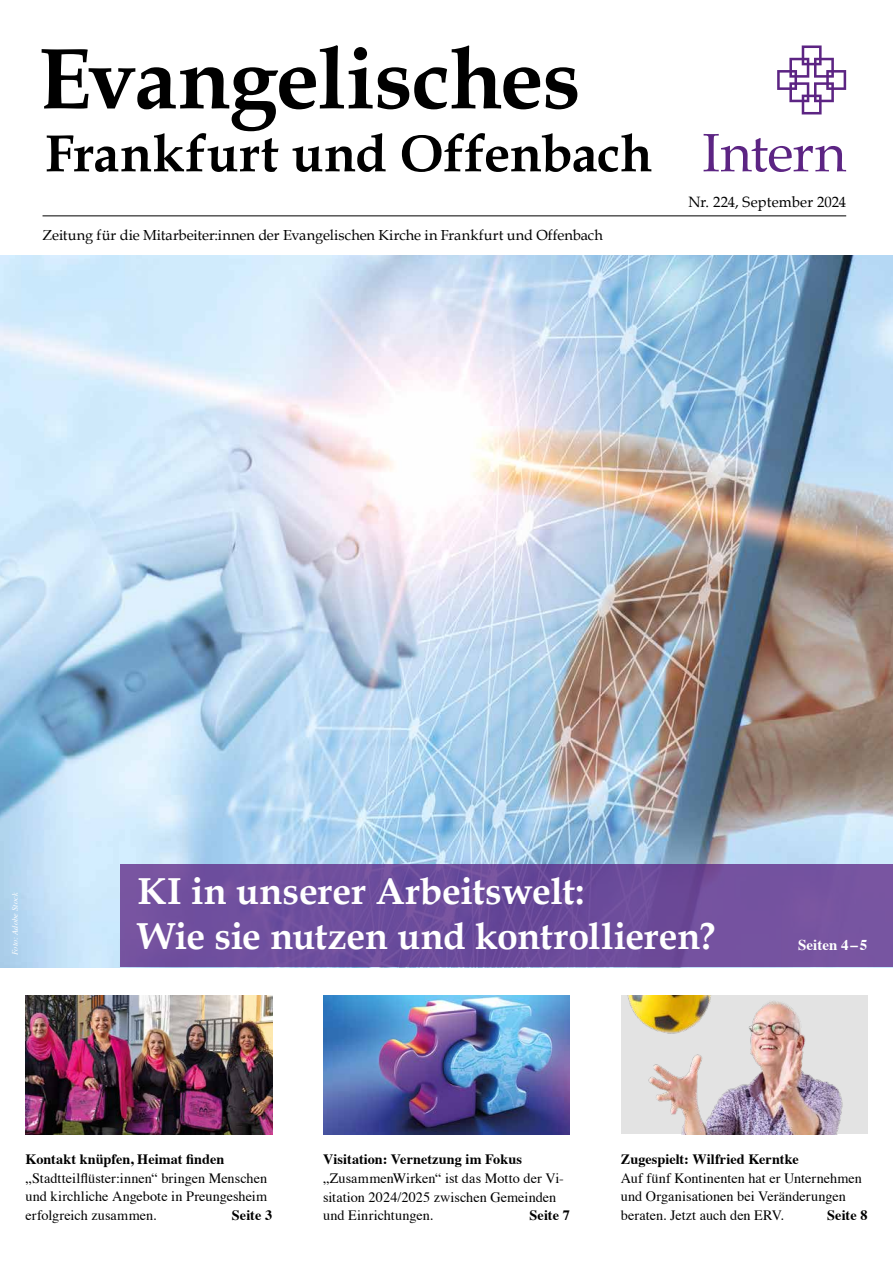
<style>
.page{position:relative;width:893px;height:1263px;background:#fff}
.page>*{position:absolute;margin:0;border:0;box-sizing:border-box;transform-origin:0 0}
.t1{font:700 86.85px "Book Antiqua";letter-spacing:-.015em;color:#000}
.t2{font:700 52.5px "Book Antiqua";color:#000}
.t3{font:700 37.5px/45px "Book Antiqua";letter-spacing:-.005em;color:#fff}
.t4{font:15px "Book Antiqua";letter-spacing:.015em;color:#000}
.t5{font:700 15px "Times";color:#fff}
.t6{font:14.55px "Book Antiqua";color:#000}
.t7{font:14.25px/18.8px "Times";color:#000}
.t8{font:700 14.25px "Times";color:#000}
.t9{font:italic 8.25px "Times";letter-spacing:.02em;color:#fff}
.s1{font-weight:400;font-size:54px;color:#5c2483}
</style>
<div class="page">
<img style="left:0;top:255px;width:893px;height:713px">
<div style="left:120px;top:864px;width:773px;height:103px;background:#70509e"></div>
<img style="left:621px;top:995px;width:246px;height:139px">
<img style="left:323px;top:995px;width:247px;height:139px">
<img style="left:26px;top:995px;width:246px;height:139px">
<hr style="left:43px;top:215px;width:803px;height:1px;background:#000">
<svg style="left:777px;top:45px;width:69px;height:69px"></svg>
<h1 class="t1" style="left:38px;top:28px;width:544px">Evangelisches</h1>
<h2 class="t2" style="left:45px;top:123px;width:803px">Frankfurt und Offenbach <span class="s1">Intern</span></h2>
<p class="t6" style="left:43px;top:226px;width:562px">Zeitung für die Mitarbeiter:innen der Evangelischen Kirche in Frankfurt und Offenbach</p>
<p class="t4" style="left:688px;top:193px;width:159px">Nr. 224, September 2024</p>
<p class="t9" style="left:8px;top:955px;width:65px;rotate:-90deg">Foto: Adobe Stock</p>
<h3 class="t3" style="left:137px;top:869px;width:580px">KI in unserer Arbeitswelt:<br>Wie sie nutzen und kontrollieren?</h3>
<p class="t5" style="left:798px;top:931px;width:71px">Seiten 4 –5</p>
<p class="t8" style="left:26px;top:1145px;width:200px">Kontakt knüpfen, Heimat finden</p>
<p class="t7" style="left:26px;top:1167px;width:243px;text-align:justify">„Stadtteilflüster:innen“ bringen Menschen und kirchliche Angebote in Preungesheim erfolgreich zusammen.</p>
<p class="t8" style="left:232px;top:1202px;width:42px">Seite 3</p>
<p class="t8" style="left:323px;top:1145px;width:200px">Visitation: Vernetzung im Fokus</p>
<p class="t7" style="left:323px;top:1167px;width:242px">„ZusammenWirken“ ist das Motto der Vi&shy;sitation 2024/2025 zwischen Gemeinden und Einrichtungen.</p>
<p class="t8" style="left:530px;top:1202px;width:42px">Seite 7</p>
<p class="t8" style="left:621px;top:1145px;width:179px">Zugespielt: Wilfried Kerntke</p>
<p class="t7" style="left:621px;top:1167px;width:243px">Auf fünf Kontinenten hat er Unternehmen und Organisationen bei Veränderungen beraten. Jetzt auch den ERV.</p>
<p class="t8" style="left:827px;top:1202px;width:42px">Seite 8</p>
</div>
